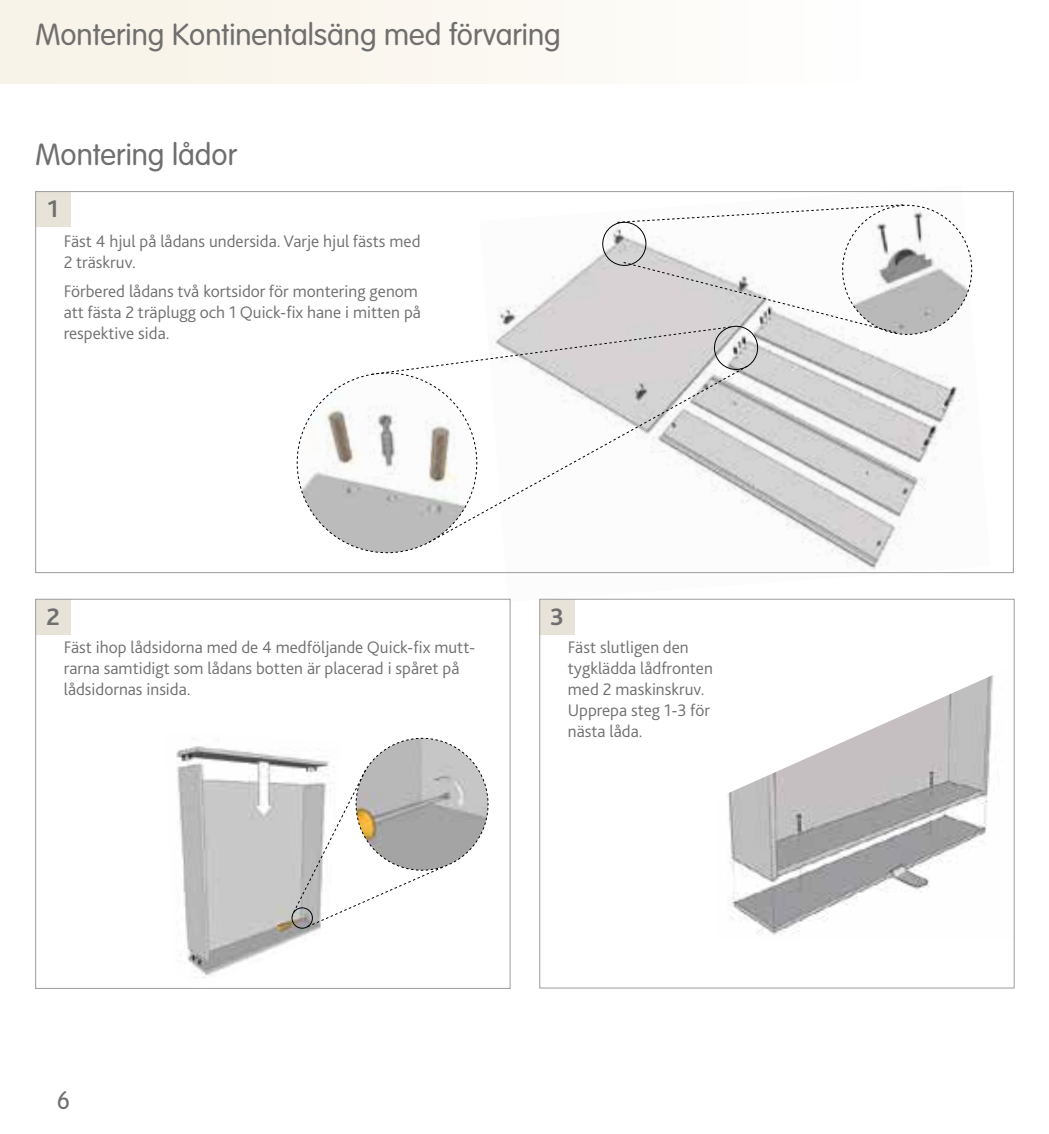
<style>
.page{position:relative;width:1049px;height:1134px;background:#fff}
.page>*{position:absolute;margin:0;border:0;box-sizing:border-box;transform-origin:0 0}
.t1{font:300 30px "VAG Rounded";color:#706f6f}
.t2{font:700 25px "Bliss 2";color:#706f6f}
.t3{font:300 25px "VAG Rounded";color:#706f6f}
.t4{font:300 17.5px/21px "Bliss 2";color:#706f6f}
</style>
<div class="page">
<div style="left:0;top:0;width:1049px;height:83px;background:#fcf9f3"></div>
<div style="left:35px;top:599px;width:36px;height:35px;background:#e7e3d9"></div>
<div style="left:539px;top:599px;width:36px;height:35px;background:#e7e3d9"></div>
<div style="left:35px;top:191px;width:36px;height:36px;background:#e7e3d9"></div>
<img style="left:728px;top:675px;width:266px;height:260px">
<img style="left:479px;top:554px;width:511px;height:48px">
<img style="left:176px;top:746px;width:145px;height:232px">
<div style="left:292px;top:908px;width:21px;height:20px;border:1px solid #000;border-radius:50%"></div>
<svg style="left:293px;top:738px;width:196px;height:189px"></svg>
<svg style="left:296px;top:204px;width:676px;height:350px"></svg>
<svg style="left:428px;top:365px;width:320px;height:178px"></svg>
<h1 class="t1" style="left:35px;top:17px;width:527px">Montering Kontinentalsäng med förvaring</h1>
<h1 class="t1" style="left:36px;top:138px;width:203px">Montering lådor</h1>
<h2 class="t2" style="left:48px;top:193px;width:13px">1</h2>
<p class="t4" style="left:64px;top:231px;width:358px">Fäst 4 hjul på lådans undersida. Varje hjul fästs med<br>2 träskruv.</p>
<p class="t4" style="left:64px;top:280px;width:359px">Förbered lådans två kortsidor för montering genom att fästa 2 träplugg och 1 Quick-fix hane i mitten på respektive sida.</p>
<h2 class="t2" style="left:46px;top:601px;width:15px">2</h2>
<h2 class="t2" style="left:550px;top:601px;width:15px">3</h2>
<p class="t4" style="left:64px;top:637px;width:413px">Fäst ihop lådsidorna med de 4 medföljande Quick-fix mutt&shy;rarna samtidigt som lådans botten är placerad i spåret på lådsidornas insida.</p>
<p class="t4" style="left:568px;top:637px;width:147px">Fäst slutligen den tygklädda lådfronten med 2 maskinskruv.<br>Upprepa steg 1-3 för nästa låda.</p>
<h2 class="t3" style="left:57px;top:1086px;width:15px">6</h2>
</div>
